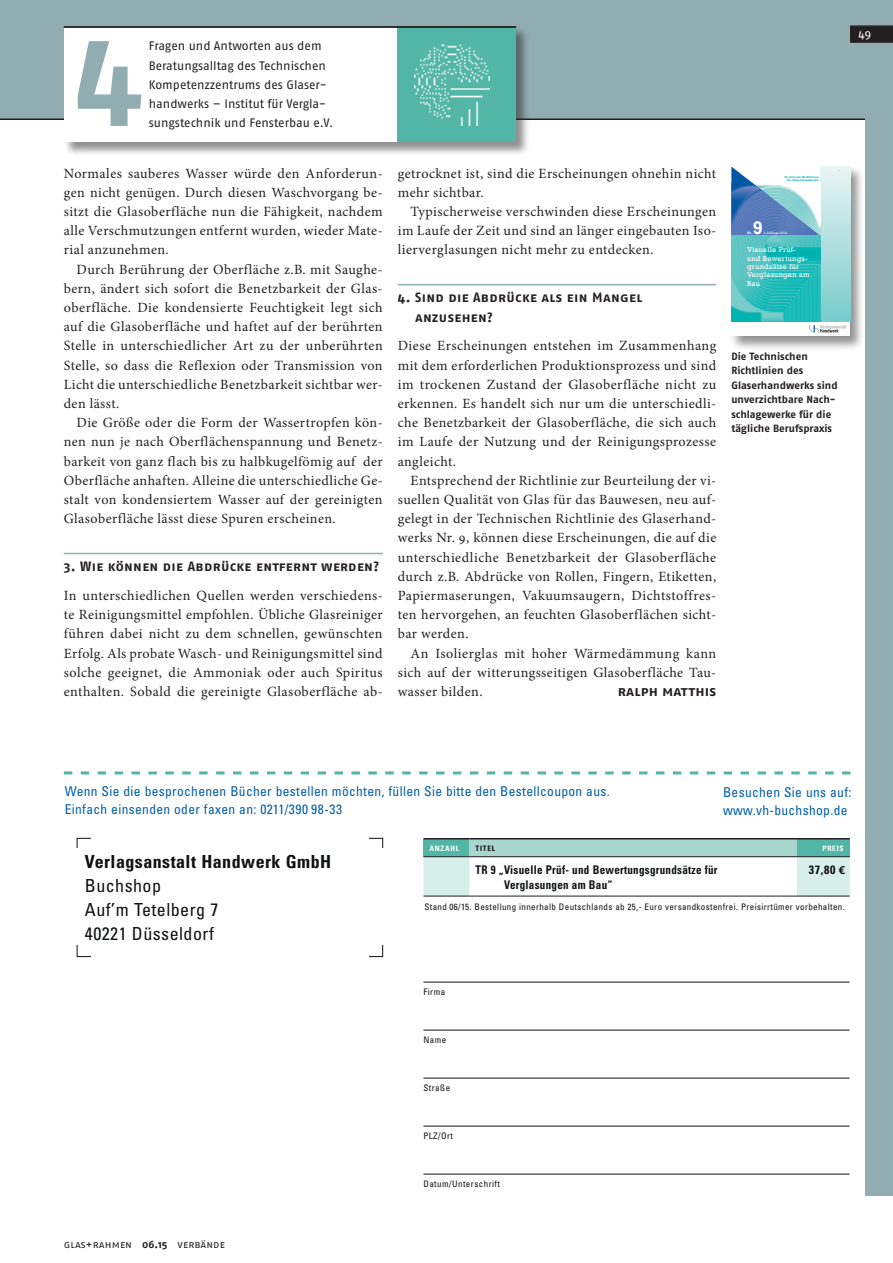
<style>
.page{position:relative;width:893px;height:1263px;background:#fff}
.page>*{position:absolute;margin:0;border:0;box-sizing:border-box;transform-origin:0 0}
.t1{font:700 121.2px "Fago OT";color:#92adb2}
.t2{font:700 18.6px "Rockwell";color:#fff}
.t3{font:condensed 18px/24px "Univers";letter-spacing:.025em;color:#0f1112}
.t4{font:700 condensed 18px "Univers";letter-spacing:.025em;color:#0f1112}
.t5{font:14.1px/19.2px "Minion Pro";letter-spacing:.035em;color:#231f20;text-align:justify}
.t6{font:700 14.1px "Fago OT";letter-spacing:.01em;color:#231f20}
.t7{font:condensed 13.5px/18px "Univers";letter-spacing:.025em;color:#015ea9}
.t8{font:700 13.5px/19.2px "Fago OT";letter-spacing:.025em;color:#231f20}
.t9{font:12.3px/19.2px "Fago OT";color:#231f20}
.t10{font:700 condensed 12px/15px "Univers";letter-spacing:.025em;color:#0f1112;scale:.92 1}
.t11{font:700 condensed 12px "Univers";letter-spacing:.025em;color:#0f1112}
.t12{font:12px "Fago OT";color:#fff}
.t13{font:700 10.5px/14.4px "Fago OT";letter-spacing:.005em;color:#231f20}
.t14{font:10.5px "Fago OT";letter-spacing:.005em;color:#231f20}
.t15{font:condensed 9px "Univers";letter-spacing:.04em;color:#0f1112}
.t16{font:7.5px/8.2px "Rockwell";letter-spacing:.03em;color:#fff}
.t17{font:700 condensed 7.5px "Univers";letter-spacing:.1em;color:#fff}
.t18{font:700 condensed 7.5px "Univers";letter-spacing:.1em;color:#0f1112}
.t19{font:3.45px "Rockwell";color:#fff}
.t20{font:700 3.45px "Rockwell";color:#fff}
.t21{font:700 2.85px/3.4px "Rockwell";letter-spacing:.03em;color:#00b3b0;text-align:right}
.s1{font-family:"The Sans B7";font-stretch:normal}
.s2{font-weight:700}
</style>
<div class="page">
<div style="left:0;top:0;width:893px;height:1195px;background:#92adb2"></div>
<hr style="left:0;top:119px;width:865px;height:1px;background:#231f20">
<div style="left:0;top:120px;width:865px;height:1080px;background:#fff"></div>
<hr style="left:850px;top:25px;width:43px;height:2px;background:#231f20">
<div style="left:850px;top:27px;width:43px;height:16px;background:#231f20"></div>
<div style="left:63px;top:26px;width:467px;height:129px;background:#231f20;opacity:.5"></div>
<div style="left:64px;top:27px;width:334px;height:115px;background:#fff"></div>
<div style="left:398px;top:27px;width:118px;height:115px;background:#51b6a6"></div>
<img style="left:415px;top:44px;width:75px;height:81px">
<hr style="left:64px;top:26px;width:452px;height:2px;background:#231f20">
<hr style="left:64px;top:553px;width:319px;height:1px;background:#92adb2">
<hr style="left:398px;top:284px;width:318px;height:1px;background:#92adb2">
<hr style="left:423px;top:982px;width:426px;height:1px;background:#0f1112">
<hr style="left:423px;top:1030px;width:426px;height:1px;background:#0f1112">
<hr style="left:423px;top:1078px;width:426px;height:1px;background:#0f1112">
<hr style="left:423px;top:1126px;width:426px;height:1px;background:#0f1112">
<hr style="left:423px;top:1174px;width:426px;height:1px;background:#0f1112">
<svg style="left:64px;top:771px;width:786px;height:3px"></svg>
<div style="left:423px;top:839px;width:47px;height:18px;background:#51b6a6"></div>
<div style="left:470px;top:839px;width:327px;height:18px;background:#aad6ce"></div>
<div style="left:797px;top:839px;width:53px;height:18px;background:#51b6a6"></div>
<svg style="left:423px;top:857px;width:427px;height:39px"></svg>
<hr style="left:423px;top:838px;width:47px;height:1px;background:#231f20">
<hr style="left:470px;top:838px;width:327px;height:1px;background:#231f20">
<hr style="left:797px;top:838px;width:53px;height:1px;background:#231f20">
<hr style="left:423px;top:856px;width:47px;height:1px;background:#231f20">
<hr style="left:470px;top:856px;width:327px;height:1px;background:#231f20">
<hr style="left:797px;top:856px;width:53px;height:1px;background:#231f20">
<hr style="left:423px;top:896px;width:47px;height:1px;background:#231f20">
<hr style="left:470px;top:896px;width:327px;height:1px;background:#231f20">
<hr style="left:797px;top:896px;width:53px;height:1px;background:#231f20">
<div style="left:729px;top:164px;width:135px;height:186px;background:#231f20;opacity:.5"></div>
<div style="left:731px;top:167px;width:119px;height:169px;background:#fff"></div>
<div style="left:820px;top:167px;width:30px;height:155px;background:linear-gradient(to bottom,#e9f4f4,#78cbca)"></div>
<svg style="left:731px;top:236px;width:89px;height:86px"></svg>
<img style="left:831px;top:170px;width:15px;height:17px">
<svg style="left:731px;top:167px;width:89px;height:69px"></svg>
<svg style="left:809px;top:325px;width:46px;height:16px"></svg>
<h1 class="t1" style="left:74px;top:11px;width:72px">4</h1>
<p class="t9" style="left:149px;top:36px;width:179px">Fragen und Antworten aus dem<br>Beratungsalltag des Technischen<br>Kompetenzzentrums des Glaser&shy;handwerks – Institut für Vergla-</p>
<p class="t9" style="left:149px;top:113px;width:186px">sungstechnik und Fensterbau e.V.</p>
<p class="t5" style="left:64px;top:164px;width:320px">Normales sauberes Wasser würde den Anforderun&shy;gen nicht genügen. Durch diesen Waschvorgang be&shy;sitzt die Glasoberfläche nun die Fähigkeit, nachdem alle Verschmutzungen entfernt wurden, wieder Mate&shy;rial anzunehmen.</p>
<p class="t5" style="left:64px;top:260px;width:320px;text-align:left;text-indent:13px">Durch Berührung der Oberfläche z.B. mit Saughe&shy;bern, ändert sich sofort die Benetzbarkeit der Glas&shy;oberfläche. Die kondensierte Feuchtigkeit legt sich auf die Glasoberfläche und haftet auf der berührten Stelle in unterschiedlicher Art zu der unberührten Stelle, so dass die Reflexion oder Transmission von Licht die unterschiedliche Benetzbarkeit sichtbar wer&shy;den lässt.</p>
<p class="t5" style="left:64px;top:413px;width:320px;text-indent:13px">Die Größe oder die Form der Wassertropfen kön&shy;nen nun je nach Oberflächenspannung und Benetz&shy;barkeit von ganz flach bis zu halbkugelfömig auf der Oberfläche anhaften. Alleine die unterschiedliche Ge&shy;stalt von kondensiertem Wasser auf der gereinigten Glasoberfläche lässt diese Spuren erscheinen.</p>
<p class="t8" style="left:64px;top:557px;width:317px">3. Wie können die Abdrücke entfernt werden?</p>
<p class="t5" style="left:64px;top:586px;width:320px">In unterschiedlichen Quellen werden verschiedens&shy;te Reinigungsmittel empfohlen. Übliche Glasreiniger führen dabei nicht zu dem schnellen, gewünschten Erfolg. Als probate Wasch- und Reinigungsmittel sind solche geeignet, die Ammoniak oder auch Spiritus enthalten. Sobald die gereinigte Glasoberfläche ab-</p>
<p class="t5" style="left:398px;top:164px;width:320px">getrocknet ist, sind die Erscheinungen ohnehin nicht mehr sichtbar.</p>
<p class="t5" style="left:398px;top:202px;width:320px;text-indent:13px">Typischerweise verschwinden diese Erscheinungen im Laufe der Zeit und sind an länger eingebauten Iso&shy;lierverglasungen nicht mehr zu entdecken.</p>
<p class="t8" style="left:415px;top:288px;width:229px;text-indent:-17px">4. Sind die Abdrücke als ein Mangel anzusehen?</p>
<p class="t5" style="left:398px;top:336px;width:320px">Diese Erscheinungen entstehen im Zusammenhang mit dem erforderlichen Produktionsprozess und sind im trockenen Zustand der Glasoberfläche nicht zu erkennen. Es handelt sich nur um die unterschiedli&shy;che Benetzbarkeit der Glasoberfläche, die sich auch im Laufe der Nutzung und der Reinigungsprozesse angleicht.</p>
<p class="t5" style="left:398px;top:471px;width:320px;text-indent:13px">Entsprechend der Richtlinie zur Beurteilung der vi&shy;suellen Qualität von Glas für das Bauwesen, neu auf&shy;gelegt in der Technischen Richtlinie des Glaserhand&shy;werks Nr. 9, können diese Erscheinungen, die auf die unterschiedliche Benetzbarkeit der Glasoberfläche durch z.B. Abdrücke von Rollen, Fingern, Etiketten, Papiermaserungen, Vakuumsaugern, Dichtstoffres&shy;ten hervorgehen, an feuchten Glasoberflächen sicht&shy;bar werden.</p>
<p class="t5" style="left:398px;top:644px;width:320px;text-indent:13px">An Isolierglas mit hoher Wärmedämmung kann sich auf der witterungsseitigen Glasoberfläche Tau&shy;wasser bilden.</p>
<p class="t6" style="left:618px;top:683px;width:100px">ralph matthis</p>
<p class="t21" style="left:784px;top:175px;width:36px">Technische Richtlinien des Glaserhandwerks</p>
<p class="t20" style="left:747px;top:231px;width:7px">Nr.</p>
<h2 class="t2" style="left:753px;top:216px;width:12px">9</h2>
<p class="t19" style="left:763px;top:231px;width:25px">3. Auflage 2014</p>
<p class="t16" style="left:747px;top:246px;width:64px">Visuelle Prüf&shy;und Bewertungs&shy;grundsätze für<br>Verglasungen am<br>Bau</p>
<p class="t13" style="left:731px;top:349px;width:108px">Die Technischen<br>Richtlinien des<br>Glaserhandwerks sind unverzichtbare Nach&shy;schlagewerke für die tägliche Berufspraxis</p>
<p class="t12" style="left:858px;top:27px;width:14px">49</p>
<p class="t7" style="left:65px;top:782px;width:546px">Wenn Sie die besprochenen Bücher bestellen möchten, füllen Sie bitte den Bestellcoupon aus.<br>Einfach einsenden oder faxen an: 0211/390 98-33</p>
<p class="t4" style="left:85px;top:850px;width:248px">Verlagsanstalt Handwerk GmbH</p>
<p class="t3" style="left:85px;top:873px;width:135px">Buchshop<br>Auf’m Tetelberg 7<br>40221 Düsseldorf</p>
<p class="t7" style="left:723px;top:782px;width:130px">Besuchen Sie uns auf: www.vh-buchshop.de</p>
<p class="t17" style="left:429px;top:843px;width:31px">ANZAHL</p>
<p class="t18" style="left:476px;top:843px;width:21px">TITEL</p>
<p class="t17" style="left:822px;top:843px;width:23px">PREIS</p>
<p class="t10" style="left:504px;top:863px;width:234px;text-indent:-29px">TR 9 „Visuelle Prüf- und Bewertungsgrundsätze für<br>Verglasungen am Bau“</p>
<p class="t11" style="left:809px;top:863px;width:38px">37,80 <span class="s1">€</span></p>
<p class="t15" style="left:424px;top:901px;width:422px">Stand 06/15. Bestellung innerhalb Deutschlands ab 25,- Euro versandkostenfrei. Preisirrtümer vorbehalten.</p>
<p class="t15" style="left:423px;top:986px;width:23px">Firma</p>
<p class="t15" style="left:423px;top:1034px;width:24px">Name</p>
<p class="t15" style="left:423px;top:1082px;width:28px">Straße</p>
<p class="t15" style="left:423px;top:1130px;width:31px">PLZ/Ort</p>
<p class="t14" style="left:64px;top:1238px;width:163px">glas+rahmen <span class="s2">06.15</span> verbände</p>
<p class="t15" style="left:423px;top:1178px;width:78px">Datum/Unterschrift</p>
</div>
